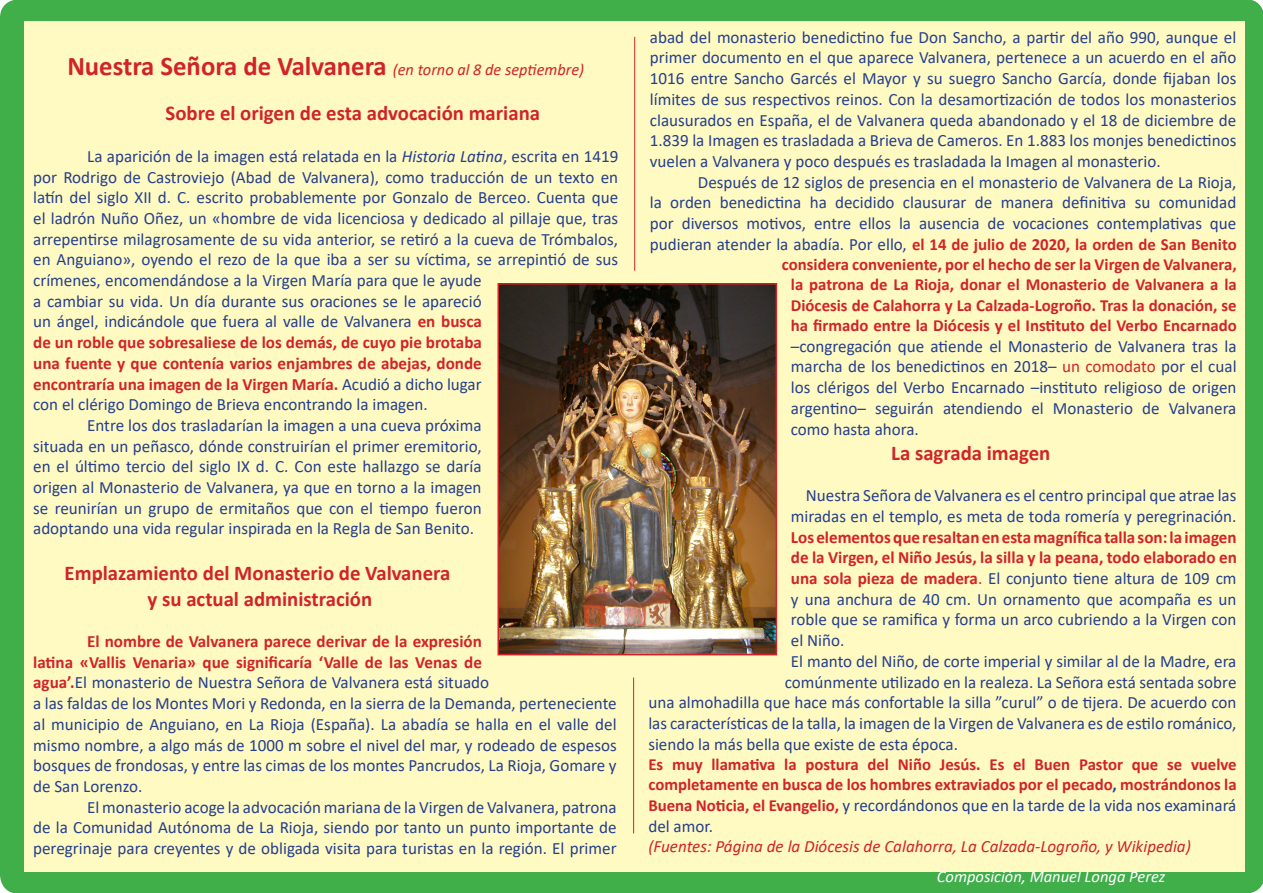
<style>
.page{position:relative;width:1263px;height:893px;background:#40ae49}
.page>*{position:absolute;margin:0;border:0;box-sizing:border-box;transform-origin:0 0}
.t1{font:700 27px "Calibri";color:#d1232a}
.t2{font:700 21px "Calibri";color:#d1232a}
.t3{font:17.25px/20.7px "Calibri";color:#253f8e;text-align:justify}
.t4{font:italic 17.25px "Calibri";color:#d1232a}
.t5{font:700 16.95px/20.4px "Calibri";color:#d1232a;text-align:right}
.t6{font:italic 16.5px "Calibri";color:#fff}
.s1{font-weight:400;font-style:italic;font-size:16.5px}
.s2{font-style:italic}
.s3{font-weight:700;color:#d1232a}
.s4{font-weight:400;font-size:17.25px;color:#253f8e}
.s5{color:#d1232a}
.s6{color:#253f8e}
.s7{font-weight:700;font-size:16.95px;color:#d1232a}
</style>
<div class="page">
<div style="left:25px;top:21px;width:1220px;height:851px;background:#fffac1"></div>
<hr style="left:634px;top:37px;width:1px;height:234px;background:#d1232a">
<hr style="left:633px;top:677px;width:1px;height:156px;background:#d1232a">
<img style="left:500px;top:286px;width:274px;height:366px">
<div style="left:497px;top:283px;width:280px;height:372px;border:2px solid #d1232a"></div>
<p class="t1" style="left:67px;top:46px;width:518px">Nuestra Señora de Valvanera <span class="s1">(en torno al 8 de septiembre)</span></p>
<p class="t2" style="left:166px;top:99px;width:376px">Sobre el origen de esta advocación mariana</p>
<p class="t3" style="left:33px;top:145px;width:587px;text-align:left;text-indent:54px">La aparición de la imagen está relatada en la <span class="s2">Historia Latina</span>, escrita en 1419 por Rodrigo de Castroviejo (Abad de Valvanera), como traducción de un texto en latín del siglo XII d. C. escrito probablemente por Gonzalo de Berceo. Cuenta que el ladrón Nuño Oñez, un «hombre de vida licenciosa y dedicado al pillaje que, tras arrepentirse milagrosamente de su vida anterior, se retiró a la cueva de Trómbalos, en Anguiano», oyendo el rezo de la que iba a ser su víctima, se arrepintió de sus crímenes, encomendándose a la Virgen María para que le ayude<br>a cambiar su vida. Un día durante sus oraciones se le apareció<br>un ángel, indicándole que fuera al valle de Valvanera <span class="s3">en busca<br>de un roble que sobresaliese de los demás, de cuyo pie brotaba<br>una fuente y que contenía varios enjambres de abejas, donde<br>encontraría una imagen de la Virgen María.</span> Acudió a dicho lugar<br>con el clérigo Domingo de Brieva encontrando la imagen.</p>
<p class="t3" style="left:33px;top:414px;width:450px;text-indent:54px">Entre los dos trasladarían la imagen a una cueva próxima situada en un peñasco, dónde construirían el primer eremitorio, en el último tercio del siglo IX d. C. Con este hallazgo se daría origen al Monasterio de Valvanera, ya que en torno a la imagen se reunirían un grupo de ermitaños que con el tiempo fueron adoptando una vida regular inspirada en la Regla de San Benito.</p>
<p class="t2" style="left:65px;top:559px;width:387px">Emplazamiento del Monasterio de Valvanera</p>
<p class="t2" style="left:148px;top:584px;width:226px">y su actual administración</p>
<p class="t3" style="left:33px;top:630px;width:585px;text-align:left;text-indent:54px"><span class="s3">El nombre de Valvanera parece derivar de la expresión<br>latina «Vallis Venaria» que significaría ‘Valle de las Venas de<br>agua’.</span>El monasterio de Nuestra Señora de Valvanera está situado<br>a las faldas de los Montes Mori y Redonda, en la sierra de la Demanda, perteneciente al municipio de Anguiano, en La Rioja (España). La abadía se halla en el valle del mismo nombre, a algo más de 1000 m sobre el nivel del mar, y rodeado de espesos bosques de frondosas, y entre las cimas de los montes Pancrudos, La Rioja, Gomare y de San Lorenzo.</p>
<p class="t3" style="left:33px;top:796px;width:585px;text-indent:54px">El monasterio acoge la advocación mariana de la Virgen de Valvanera, patrona de la Comunidad Autónoma de La Rioja, siendo por tanto un punto importante de peregrinaje para creyentes y de obligada visita para turistas en la región. El primer</p>
<p class="t3" style="left:650px;top:26px;width:588px">abad del monasterio benedictino fue Don Sancho, a partir del año 990, aunque el primer documento en el que aparece Valvanera, pertenece a un acuerdo en el año 1016 entre Sancho Garcés el Mayor y su suegro Sancho García, donde fijaban los límites de sus respectivos reinos. Con la desamortización de todos los monasterios clausurados en España, el de Valvanera queda abandonado y el 18 de diciembre de 1.839 la Imagen es trasladada a Brieva de Cameros. En 1.883 los monjes benedictinos vuelen a Valvanera y poco después es trasladada la Imagen al monasterio.</p>
<p class="t3" style="left:650px;top:171px;width:588px;text-indent:48px">Después de 12 siglos de presencia en el monasterio de Valvanera de La Rioja, la orden benedictina ha decidido clausurar de manera definitiva su comunidad por diversos motivos, entre ellos la ausencia de vocaciones contemplativas que</p>
<p class="t5" style="left:650px;top:234px;width:588px"><span class="s4">pudieran atender la abadía. Por ello,</span> el 14 de julio de 2020, la orden de San Benito considera conveniente, por el hecho de ser la Virgen de Valvanera,<br>la patrona de La Rioja, donar el Monasterio de Valvanera a la<br>Diócesis de Calahorra y La Calzada-Logroño. Tras la donación, se<br>ha firmado entre la Diócesis y el Instituto del Verbo Encarnado</p>
<p class="t3" style="left:791px;top:335px;width:447px">–congregación que atiende el Monasterio de Valvanera tras la marcha de los benedictinos en 2018– <span class="s5">un comodato</span> por el cual los clérigos del Verbo Encarnado –instituto religioso de origen argentino– seguirán atendiendo el Monasterio de Valvanera como hasta ahora.</p>
<p class="t2" style="left:891px;top:438px;width:161px">La sagrada imagen</p>
<p class="t3" style="left:791px;top:485px;width:447px;text-indent:15px">Nuestra Señora de Valvanera es el centro principal que atrae las miradas en el templo, es meta de toda romería y peregrinación.<br><span class="s3">Los elementos que resaltan en esta magnífica talla son: la imagen de la Virgen, el Niño Jesús, la silla y la peana, todo elaborado en una sola pieza de madera</span><span class="s5">.</span> El conjunto tiene altura de 109 cm y una anchura de 40 cm. Un ornamento que acompaña es un roble que se ramifica y forma un arco cubriendo a la Virgen con el Niño.</p>
<p class="t3" style="left:791px;top:650px;width:447px">El manto del Niño, de corte imperial y similar al de la Madre, era</p>
<p class="t3" style="left:785px;top:671px;width:453px">comúnmente utilizado en la realeza. La Señora está sentada sobre</p>
<p class="t3" style="left:648px;top:692px;width:589px">una almohadilla que hace más confortable la silla ”curul” o de tijera. De acuerdo con</p>
<p class="t3" style="left:648px;top:712px;width:590px">las características de la talla, la imagen de la Virgen de Valvanera es de estilo románico,</p>
<p class="t3" style="left:648px;top:733px;width:311px">siendo la más bella que existe de esta época.</p>
<p class="t5" style="left:648px;top:754px;width:590px;text-align:left">Es muy llamativa la postura del Niño Jesús. Es el Buen Pastor que se vuelve completamente en busca de los hombres extraviados por el pecado<span class="s6">,</span> mostrándonos la</p>
<p class="t3" style="left:648px;top:794px;width:589px"><span class="s7">Buena Noticia, el Evangelio</span><span class="s3">,</span> y recordándonos que en la tarde de la vida nos examinará del amor.</p>
<p class="t4" style="left:648px;top:835px;width:544px">(Fuentes: Página de la Diócesis de Calahorra, La Calzada-Logroño, y Wikipedia)</p>
<p class="t6" style="left:937px;top:865px;width:230px">Composición, Manuel Longa Perez</p>
</div>
